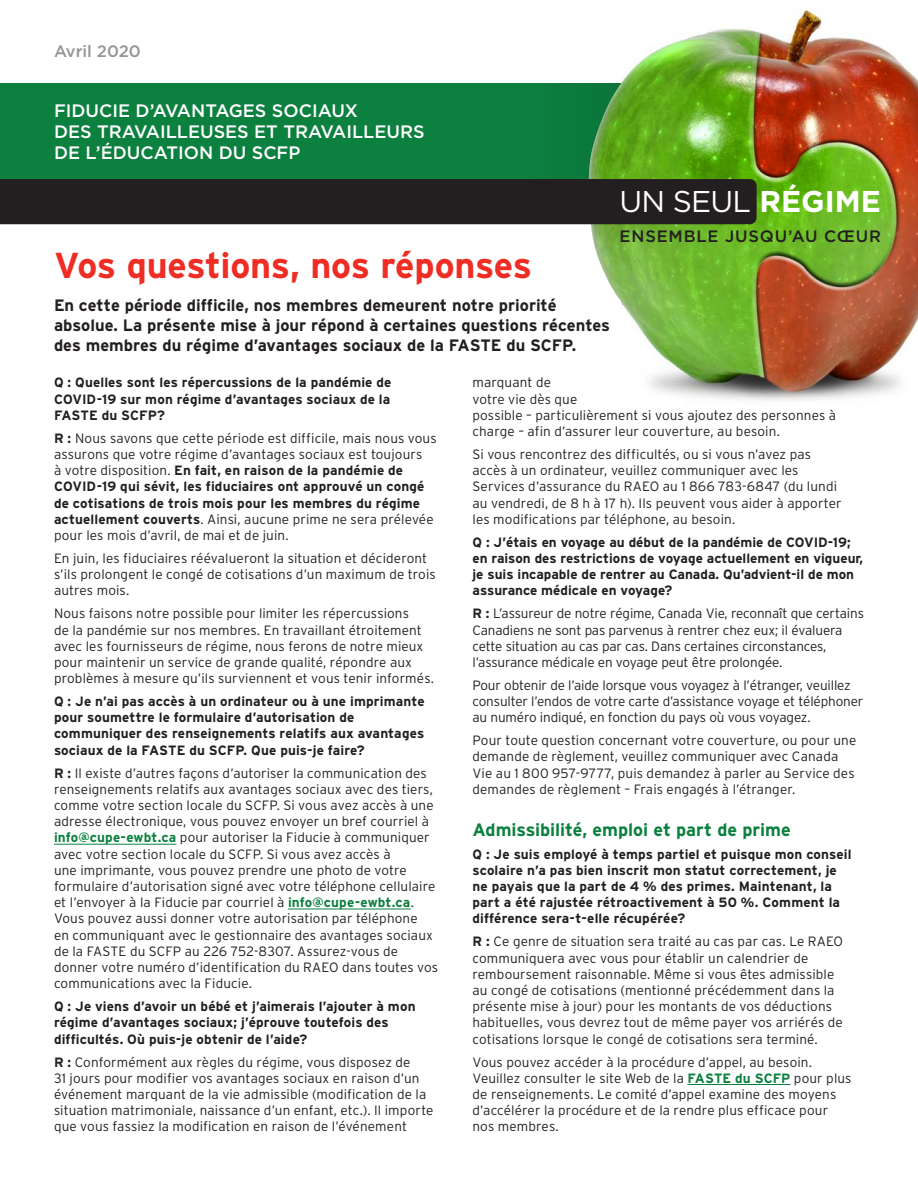
<style>
.page{position:relative;width:918px;height:1188px;background:#fff}
.page>*{position:absolute;margin:0;border:0;box-sizing:border-box;transform-origin:0 0}
.t1{font:700 36px "Interstate";letter-spacing:-.01em;color:#ee2d24}
.t2{font:30px "Gotham";letter-spacing:-.025em;color:#fff}
.t3{font:500 18px/21px "Gotham";color:#fff}
.t4{font:700 18px "Interstate";letter-spacing:-.005em;color:#0c803f}
.t5{font:700 16.5px/19.8px "Interstate";color:#231f20}
.t6{font:500 16.5px "Gotham";letter-spacing:.05em;color:#231f20}
.t7{font:500 16.5px "Gotham";color:#939598}
.t8{font:300 13.5px/16.2px "Interstate";letter-spacing:.01em;color:#231f20}
.t9{font:700 13.5px/16.2px "Interstate";letter-spacing:.005em;color:#231f20}
.t10{font:300 13.5px/16.2px "Interstate";letter-spacing:-.01em;color:#231f20}
.s1{font-weight:700}
.s2{font-weight:700;color:#0c803f}
</style>
<div class="page">
<div style="left:0;top:84px;width:662px;height:95px;background:#0c803f"></div>
<img style="left:637px;top:9px;width:281px;height:392px">
<img style="left:587px;top:64px;width:87px;height:280px">
<div style="left:0;top:179px;width:757px;height:45px;background:#231f20"></div>
<hr style="left:54px;top:844px;width:122px;height:1px;background:#0c803f">
<hr style="left:288px;top:909px;width:123px;height:1px;background:#0c803f">
<hr style="left:687px;top:1084px;width:103px;height:1px;background:#0c803f">
<p class="t7" style="left:54px;top:42px;width:88px">Avril 2020</p>
<p class="t3" style="left:54px;top:99px;width:372px">FIDUCIE D’AVANTAGES SOCIAUX<br>DES TRAVAILLEUSES ET TRAVAILLEURS<br>DE L’ÉDUCATION DU SCFP</p>
<p class="t1" style="left:54px;top:245px;width:480px">Vos questions, nos réponses</p>
<p class="t5" style="left:54px;top:296px;width:558px">En cette période difficile, nos membres demeurent notre priorité absolue. La présente mise à jour répond à certaines questions récentes des membres du régime d’avantages sociaux de la FASTE du SCFP.</p>
<p class="t2" style="left:620px;top:185px;width:263px">UN SEUL <span class="s1">RÉGIME</span></p>
<p class="t6" style="left:620px;top:227px;width:263px">ENSEMBLE JUSQU’AU CŒUR</p>
<p class="t9" style="left:54px;top:375px;width:339px;text-align:justify">Q : Quelles sont les répercussions de la pandémie de COVID-19 sur mon régime d’avantages sociaux de la FASTE du SCFP?</p>
<p class="t8" style="left:54px;top:430px;width:384px"><span class="s1">R :</span> Nous savons que cette période est difficile, mais nous vous assurons que votre régime d’avantages sociaux est toujours<br>à votre disposition. <span class="s1">En fait, en raison de la pandémie de COVID-19 qui sévit, les fiduciaires ont approuvé un congé de cotisations de trois mois pour les membres du régime actuellement couverts</span>. Ainsi, aucune prime ne sera prélevée pour les mois d’avril, de mai et de juin.</p>
<p class="t8" style="left:54px;top:550px;width:383px">En juin, les fiduciaires réévalueront la situation et décideront s’ils prolongent le congé de cotisations d’un maximum de trois autres mois.</p>
<p class="t8" style="left:54px;top:605px;width:382px">Nous faisons notre possible pour limiter les répercussions<br>de la pandémie sur nos membres. En travaillant étroitement avec les fournisseurs de régime, nous ferons de notre mieux pour maintenir un service de grande qualité, répondre aux problèmes à mesure qu’ils surviennent et vous tenir informés.</p>
<p class="t9" style="left:54px;top:693px;width:372px">Q : Je n’ai pas accès à un ordinateur ou à une imprimante pour soumettre le formulaire d’autorisation de communiquer des renseignements relatifs aux avantages sociaux de la FASTE du SCFP. Que puis-je faire?</p>
<p class="t8" style="left:54px;top:765px;width:386px"><span class="s1">R :</span> Il existe d’autres façons d’autoriser la communication des renseignements relatifs aux avantages sociaux avec des tiers, comme votre section locale du SCFP. Si vous avez accès à une adresse électronique, vous pouvez envoyer un bref courriel à <span class="s2">info@cupe-ewbt.ca</span> pour autoriser la Fiducie à communiquer avec votre section locale du SCFP. Si vous avez accès à<br>une imprimante, vous pouvez prendre une photo de votre formulaire d’autorisation signé avec votre téléphone cellulaire et l’envoyer à la Fiducie par courriel à <span class="s2">info@cupe-ewbt.ca</span>.<br>Vous pouvez aussi donner votre autorisation par téléphone<br>en communiquant avec le gestionnaire des avantages sociaux de la FASTE du SCFP au 226 752-8307. Assurez-vous de donner votre numéro d’identification du RAEO dans toutes vos communications avec la Fiducie.</p>
<p class="t9" style="left:54px;top:998px;width:363px">Q : Je viens d’avoir un bébé et j’aimerais l’ajouter à mon régime d’avantages sociaux; j’éprouve toutefois des difficultés. Où puis-je obtenir de l’aide?</p>
<p class="t8" style="left:54px;top:1054px;width:381px"><span class="s1">R :</span> Conformément aux règles du régime, vous disposez de<br>31 jours pour modifier vos avantages sociaux en raison d’un événement marquant de la vie admissible (modification de la situation matrimoniale, naissance d’un enfant, etc.). Il importe que vous fassiez la modification en raison de l’événement</p>
<p class="t8" style="left:472px;top:374px;width:365px">marquant de<br>votre vie dès que<br>possible – particulièrement si vous ajoutez des personnes à charge – afin d’assurer leur couverture, au besoin.</p>
<p class="t8" style="left:472px;top:446px;width:371px">Si vous rencontrez des difficultés, ou si vous n’avez pas accès à un ordinateur, veuillez communiquer avec les Services d’assurance du RAEO au 1 866 783-6847 (du lundi au vendredi, de 8 h à 17 h). Ils peuvent vous aider à apporter les modifications par téléphone, au besoin.</p>
<p class="t9" style="left:472px;top:534px;width:392px">Q : J’étais en voyage au début de la pandémie de COVID-19; en raison des restrictions de voyage actuellement en vigueur, je suis incapable de rentrer au Canada. Qu’advient-il de mon assurance médicale en voyage?</p>
<p class="t10" style="left:472px;top:605px;width:393px"><span class="s1">R :</span> L’assureur de notre régime, Canada Vie, reconnaît que certains Canadiens ne sont pas parvenus à rentrer chez eux; il évaluera cette situation au cas par cas. Dans certaines circonstances, l’assurance médicale en voyage peut être prolongée.</p>
<p class="t10" style="left:472px;top:677px;width:392px">Pour obtenir de l’aide lorsque vous voyagez à l’étranger, veuillez consulter l’endos de votre carte d’assistance voyage et téléphoner au numéro indiqué, en fonction du pays où vous voyagez.</p>
<p class="t8" style="left:472px;top:732px;width:385px">Pour toute question concernant votre couverture, ou pour une demande de règlement, veuillez communiquer avec Canada Vie au 1 800 957-9777, puis demandez à parler au Service des demandes de règlement – Frais engagés à l’étranger.</p>
<p class="t4" style="left:472px;top:819px;width:320px">Admissibilité, emploi et part de prime</p>
<p class="t9" style="left:472px;top:846px;width:381px">Q : Je suis employé à temps partiel et puisque mon conseil scolaire n’a pas bien inscrit mon statut correctement, je ne payais que la part de 4 % des primes. Maintenant, la part a été rajustée rétroactivement à 50 %. Comment la différence sera-t-elle récupérée?</p>
<p class="t8" style="left:472px;top:933px;width:372px"><span class="s1">R :</span> Ce genre de situation sera traité au cas par cas. Le RAEO communiquera avec vous pour établir un calendrier de remboursement raisonnable. Même si vous êtes admissible au congé de cotisations (mentionné précédemment dans la présente mise à jour) pour les montants de vos déductions habituelles, vous devrez tout de même payer vos arriérés de cotisations lorsque le congé de cotisations sera terminé.</p>
<p class="t8" style="left:472px;top:1054px;width:381px">Vous pouvez accéder à la procédure d’appel, au besoin.<br>Veuillez consulter le site Web de la <span class="s2">FASTE du SCFP</span> pour plus de renseignements. Le comité d’appel examine des moyens d’accélérer la procédure et de la rendre plus efficace pour nos membres.</p>
</div>
